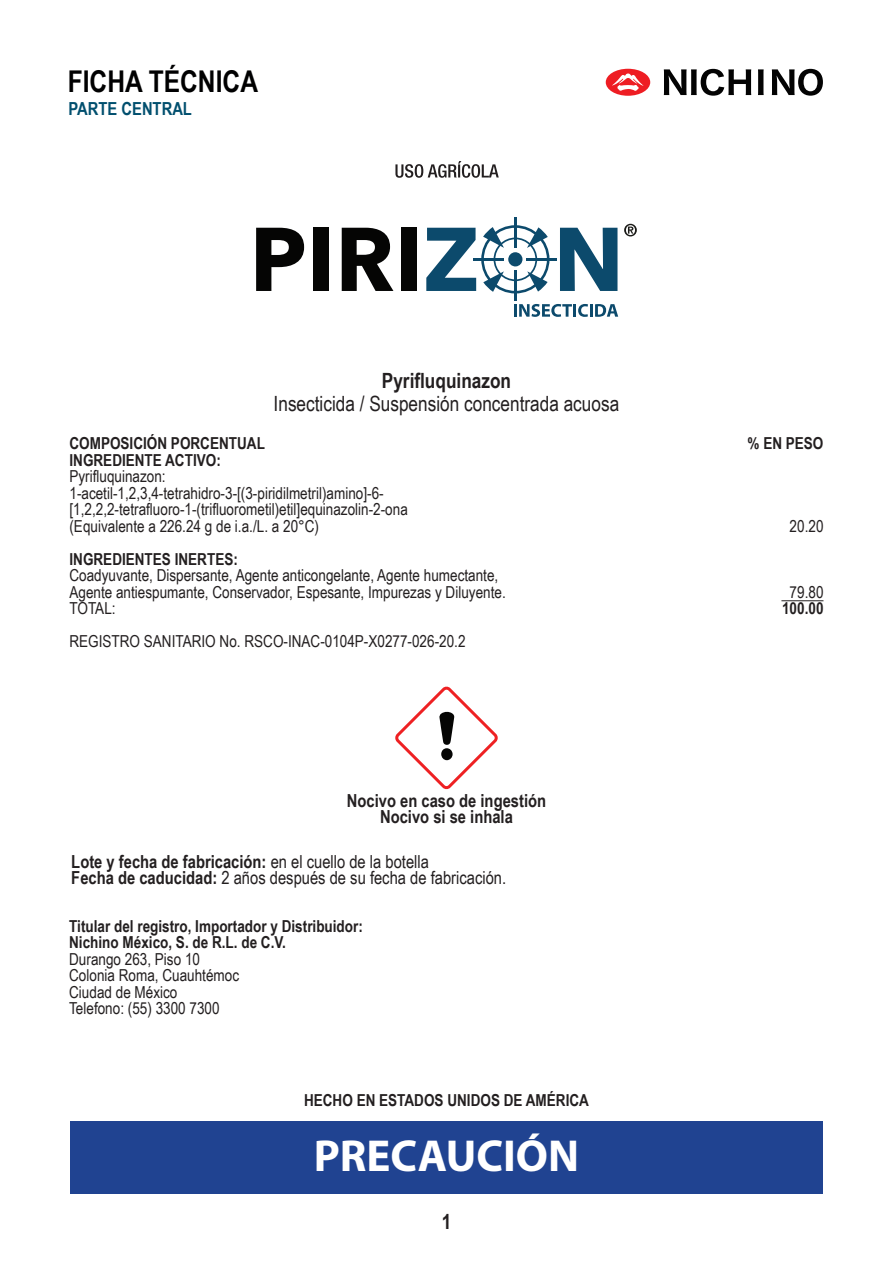
<style>
.page{position:relative;width:893px;height:1263px;background:#fff}
.page>*{position:absolute;margin:0;border:0;box-sizing:border-box;transform-origin:0 0}
.t1{font:700 45px "Myriad Pro";color:#fff}
.t2{font:700 30px "Arial Narrow";color:#000001}
.t3{font:21px "Arial Narrow";color:#231f20}
.t4{font:700 21px "Arial Narrow";color:#231f20}
.t5{font:18px/16.5px "Arial Narrow";color:#231f20}
.t6{font:700 18px/16.5px "Arial Narrow";color:#231f20;text-align:center}
.t7{font:700 18px "Arial Narrow";color:#014f6e}
.t8{font:16.5px/16.5px "Arial Narrow";color:#231f20}
.t9{font:700 16.5px/16.5px "Arial Narrow";color:#231f20}
.s1{font-weight:700}
</style>
<div class="page">
<div style="left:70px;top:1120px;width:753px;height:73px;background:#204391"></div>
<hr style="left:781px;top:600px;width:42px;height:1px;background:#231f20">
<svg style="left:772px;top:69px;width:51px;height:27px"></svg>
<svg style="left:664px;top:69px;width:87px;height:27px"></svg>
<svg style="left:758px;top:69px;width:6px;height:26px"></svg>
<div style="left:606px;top:69px;width:44px;height:27px;background:#ee1d23;border-radius:50%"></div>
<svg style="left:612px;top:74px;width:31px;height:17px"></svg>
<svg style="left:395px;top:686px;width:103px;height:104px"></svg>
<div style="left:441px;top:748px;width:12px;height:12px;background:#060605;border-radius:50%"></div>
<svg style="left:256px;top:228px;width:48px;height:63px"></svg>
<div style="left:313px;top:228px;width:16px;height:63px;background:#050504"></div>
<svg style="left:342px;top:228px;width:51px;height:63px"></svg>
<div style="left:401px;top:228px;width:15px;height:63px;background:#050504"></div>
<svg style="left:560px;top:228px;width:57px;height:63px"></svg>
<hr style="left:526px;top:258px;width:31px;height:3px;background:#0c4a6c">
<hr style="left:514px;top:270px;width:3px;height:31px;background:#0c4a6c">
<hr style="left:514px;top:218px;width:3px;height:30px;background:#0c4a6c">
<svg style="left:426px;top:225px;width:123px;height:68px"></svg>
<div style="left:508px;top:252px;width:15px;height:15px;background:#0c4a6c;border-radius:50%"></div>
<svg style="left:514px;top:304px;width:104px;height:13px"></svg>
<svg style="left:624px;top:224px;width:13px;height:12px"></svg>
<svg style="left:395px;top:161px;width:104px;height:17px"></svg>
<h2 class="t2" style="left:68px;top:58px;width:192px">FICHA TÉCNICA</h2>
<p class="t7" style="left:68px;top:95px;width:125px">PARTE CENTRAL</p>
<p class="t4" style="left:382px;top:365px;width:131px">Pyrifluquinazon</p>
<p class="t3" style="left:274px;top:388px;width:347px">Insecticida / Suspensión concentrada acuosa</p>
<p class="t9" style="left:69px;top:434px;width:197px">COMPOSICIÓN PORCENTUAL<br>INGREDIENTE ACTIVO:</p>
<p class="t8" style="left:69px;top:467px;width:340px">Pyrifluquinazon:<br>1-acetil-1,2,3,4-tetrahidro-3-[(3-piridilmetril)amino]-6- [1,2,2,2-tetrafluoro-1-(trifluorometil)etil]equinazolin-2-ona (Equivalente a 226.24 g de i.a./L. a 20°C)</p>
<p class="t9" style="left:69px;top:550px;width:170px">INGREDIENTES INERTES:</p>
<p class="t8" style="left:69px;top:566px;width:438px">Coadyuvante, Dispersante, Agente anticongelante, Agente humectante,<br>Agente antiespumante, Conservador, Espesante, Impurezas y Diluyente.<br>TOTAL:</p>
<p class="t8" style="left:69px;top:632px;width:398px">REGISTRO SANITARIO No. RSCO-INAC-0104P-X0277-026-20.2</p>
<p class="t6" style="left:347px;top:791px;width:201px">Nocivo en caso de ingestión<br>Nocivo si se inhala</p>
<p class="t5" style="left:71px;top:853px;width:436px"><span class="s1">Lote y fecha de fabricación:</span> en el cuello de la botella<br><span class="s1">Fecha de caducidad:</span> 2 años después de su fecha de fabricación.</p>
<p class="t9" style="left:69px;top:917px;width:295px">Titular del registro, Importador y Distribuidor:<br>Nichino México, S. de R.L. de C.V.</p>
<p class="t8" style="left:69px;top:950px;width:171px">Durango 263, Piso 10<br>Colonia Roma, Cuauhtémoc<br>Ciudad de México<br>Telefono: (55) 3300 7300</p>
<p class="t9" style="left:304px;top:1091px;width:286px">HECHO EN ESTADOS UNIDOS DE AMÉRICA</p>
<h1 class="t1" style="left:314px;top:1127px;width:267px">PRECAUCIÓN</h1>
<p class="t4" style="left:442px;top:1205px;width:11px">1</p>
<p class="t9" style="left:747px;top:434px;width:77px">% EN PESO</p>
<p class="t8" style="left:790px;top:517px;width:35px">20.20</p>
<p class="t8" style="left:790px;top:583px;width:35px">79.80</p>
<p class="t9" style="left:782px;top:599px;width:43px">100.00</p>
</div>
